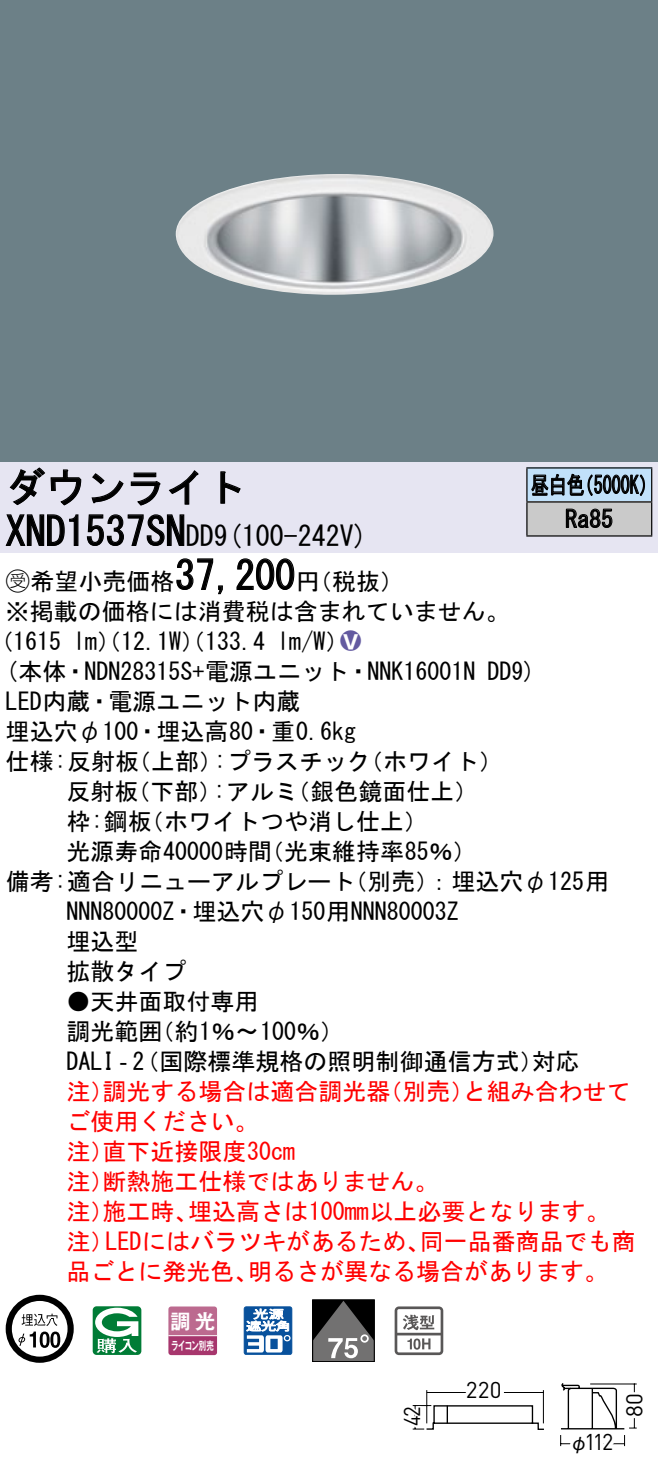
<style>
.page{position:relative;width:658px;height:1481px;background:#fff}
.page>*{position:absolute;margin:0;border:0;box-sizing:border-box;transform-origin:0 0}
.t1{font:40px "MS Gothic";color:#000}
.t2{font:28px "MS Gothic";color:#000}
.t3{font:24px/30px "MS Gothic";color:#000}
.t4{font:24px/30px "MS Gothic";color:#f00}
.t5{font:24px/34px "MS Gothic";color:#000;scale:.75 1}
.t6{font:24px "Ford Classification 1";color:#635aa0}
.t7{font:22.8px "DINOT";letter-spacing:-.03em;color:#000}
.t8{font:22.8px "DINOT";letter-spacing:-.03em;color:#000;scale:.95 1}
.t9{font:22.8px "DINOT";letter-spacing:-.03em;color:#000;scale:.9 1}
.t10{font:20px "Gothic MB101 Pro De Bold 90 pv RKSJ H";color:#fff}
.t11{font:20px "Gothic BBB Pro Medium 90 pv RKSJ H";color:#000;scale:.95 1}
.t12{font:11.6px "Gothic MB101 Pro De Bold 90 pv RKSJ H";letter-spacing:-.05em;color:#fff;scale:.65 1}
.s1{font-size:28px}
.s2{font-family:"Ford Classification 1"}
.s3{color:#fff}
</style>
<div class="page">
<div style="left:0;top:0;width:658px;height:462px;background:#6c8087"></div>
<img style="left:176px;top:174px;width:318px;height:121px">
<div style="left:0;top:462px;width:658px;height:90px;background:#e6e5f2"></div>
<svg style="left:9px;top:467px;width:73px;height:39px"></svg>
<svg style="left:91px;top:473px;width:33px;height:30px"></svg>
<svg style="left:130px;top:472px;width:30px;height:34px"></svg>
<svg style="left:168px;top:470px;width:30px;height:35px"></svg>
<svg style="left:220px;top:471px;width:21px;height:33px"></svg>
<svg style="left:5px;top:514px;width:74px;height:32px"></svg>
<svg style="left:86px;top:514px;width:99px;height:32px"></svg>
<svg style="left:176px;top:558px;width:47px;height:37px"></svg>
<svg style="left:236px;top:558px;width:59px;height:32px"></svg>
<svg style="left:6px;top:1295px;width:68px;height:68px"></svg>
<svg style="left:40px;top:1331px;width:10px;height:17px"></svg>
<svg style="left:50px;top:1331px;width:10px;height:17px"></svg>
<svg style="left:93px;top:1306px;width:48px;height:49px"></svg>
<svg style="left:168px;top:1306px;width:49px;height:49px;background:#b55984"></svg>
<hr style="left:168px;top:1335px;width:49px;height:1px;background:#fff">
<svg style="left:244px;top:1306px;width:48px;height:49px"></svg>
<div style="left:312px;top:1299px;width:62px;height:63px;border:1px solid #000"></div>
<svg style="left:313px;top:1301px;width:61px;height:61px;background:#565656"></svg>
<svg style="left:394px;top:1306px;width:49px;height:49px"></svg>
<div style="left:527px;top:468px;width:124px;height:34px;background:#c1e1fa"></div>
<div style="left:527px;top:502px;width:124px;height:34px;background:#cacaca"></div>
<hr style="left:526px;top:467px;width:126px;height:2px;background:#000">
<hr style="left:526px;top:468px;width:1px;height:33px;background:#000">
<hr style="left:651px;top:468px;width:1px;height:33px;background:#000">
<hr style="left:526px;top:501px;width:126px;height:2px;background:#000">
<hr style="left:526px;top:502px;width:1px;height:33px;background:#000">
<hr style="left:651px;top:502px;width:1px;height:33px;background:#000">
<hr style="left:526px;top:535px;width:126px;height:2px;background:#000">
<svg style="left:531px;top:473px;width:114px;height:23px"></svg>
<svg style="left:565px;top:508px;width:47px;height:20px"></svg>
<svg style="left:560px;top:1383px;width:77px;height:64px"></svg>
<svg style="left:412px;top:1390px;width:132px;height:40px"></svg>
<h1 class="t1" style="left:6px;top:467px;width:242px">ダウンライト</h1>
<p class="t2" style="left:214px;top:522px;width:155px">(9 100-242 (V</p>
<h1 class="t1" style="left:6px;top:511px;width:210px">XND1537SN<span class="s1">DD</span></h1>
<h1 class="t1" style="left:175px;top:555px;width:121px">37,200</h1>
<p class="t3" style="left:6px;top:566px;width:505px"><span class="s2">B</span>希望小売価格<br>※掲載の価格には消費税は含まれていません。</p>
<p class="t6" style="left:340px;top:629px;width:22px">2<span class="s3">8</span></p>
<p class="t3" style="left:296px;top:566px;width:109px">（円税抜(</p>
<p class="t3" style="left:277px;top:626px;width:73px">l m (W/</p>
<p class="t3" style="left:-11px;top:626px;width:74px">（1615</p>
<p class="t3" style="left:73px;top:626px;width:193px">lm）（12.1 ）（W 133.4</p>
<p class="t5" style="left:565px;top:468px;width:65px;text-indent:-34px">昼白色<br>Ra85</p>
<p class="t5" style="left:575px;top:468px;width:109px">（5000 (K</p>
<p class="t3" style="left:6px;top:656px;width:471px">(本体・NDN28315 +S 電源ユニット・NNK16001N</p>
<p class="t3" style="left:6px;top:686px;width:296px">LED内蔵・電源ユニット内蔵</p>
<p class="t3" style="left:6px;top:716px;width:352px">埋込穴φ100・埋込高80・重0.6kg</p>
<p class="t3" style="left:359px;top:746px;width:145px">（ホワイト(</p>
<p class="t3" style="left:487px;top:656px;width:50px">DD (9</p>
<p class="t3" style="left:214px;top:746px;width:158px">:プラスチック</p>
<p class="t3" style="left:6px;top:746px;width:135px">仕様:反射板</p>
<p class="t3" style="left:127px;top:746px;width:97px">（上部）</p>
<p class="t3" style="left:66px;top:776px;width:73px">反射板</p>
<p class="t3" style="left:126px;top:776px;width:97px">（下部）</p>
<p class="t3" style="left:213px;top:776px;width:86px">:アルミ</p>
<p class="t3" style="left:286px;top:776px;width:193px">（銀色鏡面仕上(</p>
<p class="t3" style="left:66px;top:806px;width:87px">枠:鋼板</p>
<p class="t3" style="left:140px;top:806px;width:289px">（ホワイトつや消し仕上(</p>
<p class="t3" style="left:66px;top:836px;width:207px">光源寿命40000時間</p>
<p class="t3" style="left:260px;top:836px;width:218px">（光束維持率85％(</p>
<p class="t3" style="left:66px;top:866px;width:394px;text-indent:-61px">備考:適合リニューアルプレート<br>NNN80000 ・Z 埋込穴φ150用NNN80003Z埋込型<br>拡散タイプ</p>
<p class="t3" style="left:150px;top:986px;width:195px;text-indent:-84px">●天井面取付専用<br>（約1％〜100％(</p>
<p class="t3" style="left:343px;top:866px;width:267px">（別売：）埋込穴φ125用</p>
<p class="t3" style="left:66px;top:1016px;width:97px">調光範囲</p>
<p class="t3" style="left:66px;top:1046px;width:478px">DALI‐（2 国際標準規格の照明制御通信方式）</p>
<p class="t4" style="left:462px;top:1076px;width:169px">と組み合わせて</p>
<p class="t3" style="left:531px;top:1046px;width:49px">対応</p>
<p class="t4" style="left:102px;top:1076px;width:289px">調光する場合は適合調光器</p>
<p class="t4" style="left:378px;top:1076px;width:97px">（別売）</p>
<p class="t4" style="left:66px;top:1076px;width:49px">注）</p>
<p class="t4" style="left:66px;top:1106px;width:193px">ご使用ください。</p>
<p class="t4" style="left:102px;top:1136px;width:194px">直下近接限度30cm</p>
<p class="t4" style="left:102px;top:1136px;width:337px;text-indent:-36px">注）<br>断熱施工仕様ではありません。</p>
<p class="t4" style="left:66px;top:1166px;width:49px">注）</p>
<p class="t4" style="left:188px;top:1196px;width:423px">埋込高さは100mm以上必要となります。</p>
<p class="t4" style="left:102px;top:1196px;width:97px">施工時、</p>
<p class="t4" style="left:66px;top:1196px;width:49px">注）</p>
<p class="t4" style="left:66px;top:1226px;width:49px">注）</p>
<p class="t4" style="left:105px;top:1226px;width:326px">LEDにはバラツキがあるため、</p>
<p class="t4" style="left:420px;top:1226px;width:217px">同一品番商品でも商</p>
<p class="t4" style="left:66px;top:1256px;width:193px">品ごとに発光色、</p>
<p class="t4" style="left:248px;top:1256px;width:362px">明るさが異なる場合があります。</p>
<p class="t10" style="left:171px;top:1304px;width:46px">調光</p>
<p class="t12" style="left:171px;top:1335px;width:67px">ライコン別売</p>
<p class="t9" style="left:396px;top:1426px;width:24px;rotate:-90deg">42</p>
<p class="t7" style="left:466px;top:1374px;width:37px">220</p>
<p class="t8" style="left:584px;top:1426px;width:32px">112</p>
<p class="t11" style="left:569px;top:1426px;width:21px">φ</p>
<p class="t7" style="left:619px;top:1417px;width:25px;rotate:-90deg">80</p>
</div>
